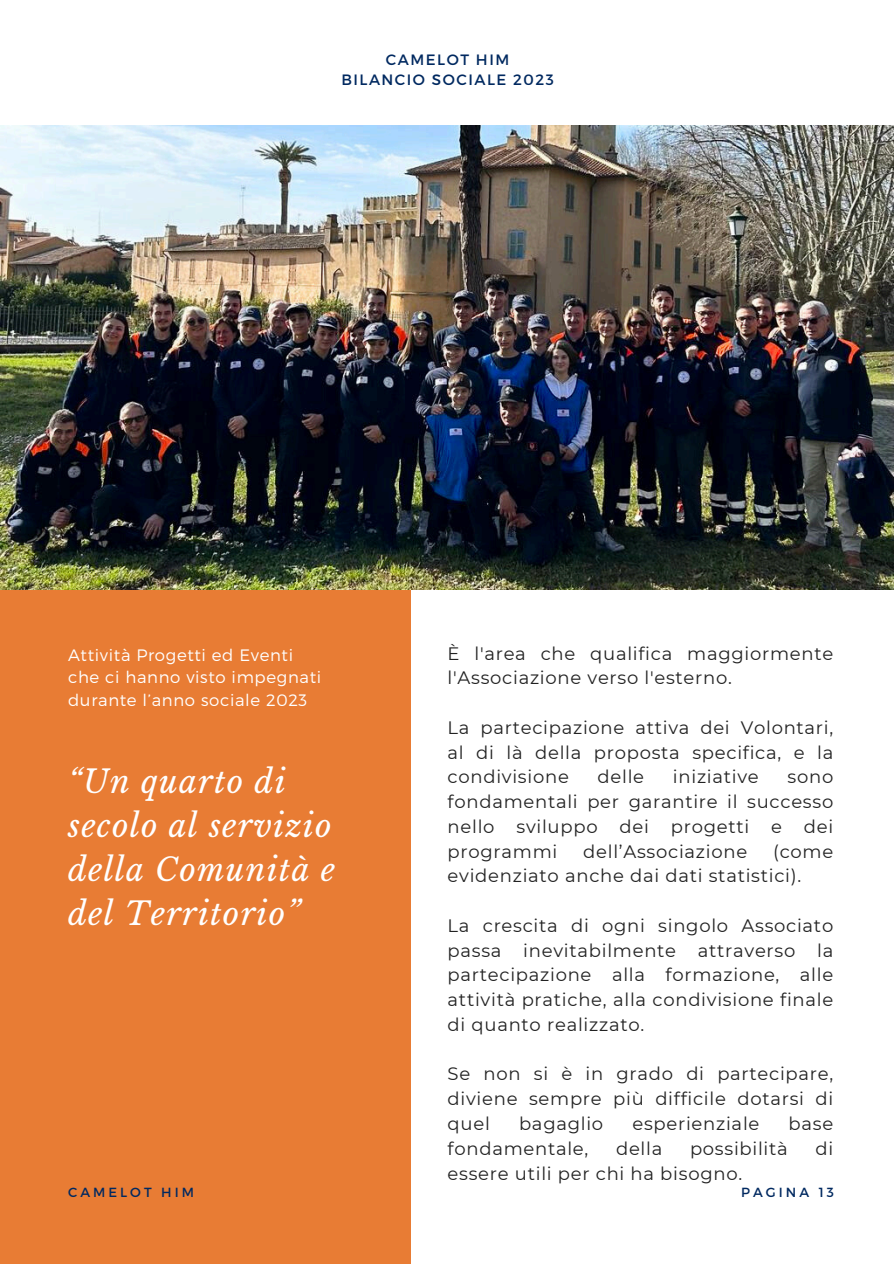
<style>
.page{position:relative;width:894px;height:1264px;background:#fff}
.page>*{position:absolute;margin:0;border:0;box-sizing:border-box;transform-origin:0 0}
.t1{font:italic 31.5px/43.8px "Libre Baskerville";letter-spacing:.04em;color:#fff}
.t2{font:18px/24.8px "Montserrat";letter-spacing:.04em;color:#222;text-align:justify}
.t3{font:300 16.5px/22.5px "Montserrat";letter-spacing:.04em;color:#fff}
.t4{font:15px/20.2px "Montserrat";letter-spacing:.1em;color:#012960;text-align:center}
.t5{font:13.2px "Montserrat";letter-spacing:.23em;color:#012960}
</style>
<div class="page">
<div style="left:0;top:536px;width:410px;height:727px;background:#e87c34"></div>
<img style="left:0;top:126px;width:893px;height:463px">
<h2 class="t4" style="left:341px;top:49px;width:214px">CAMELOT HIM<br>BILANCIO SOCIALE 2023</h2>
<h2 class="t3" style="left:68px;top:643px;width:255px">Attività Progetti ed Eventi che ci hanno visto impegnati durante l’anno sociale 2023</h2>
<h2 class="t1" style="left:68px;top:760px;width:268px">“Un quarto di secolo al servizio della Comunità e del Territorio”</h2>
<p class="t5" style="left:68px;top:1183px;width:127px">CAMELOT HIM</p>
<h3 class="t2" style="left:447px;top:640px;width:387px">È l'area che qualifica maggiormente l'Associazione verso l'esterno.</h3>
<p class="t2" style="left:447px;top:715px;width:387px">La partecipazione attiva dei Volontari, al di là della proposta specifica, e la condivisione</p>
<p class="t2" style="left:597px;top:764px;width:48px">delle</p>
<p class="t2" style="left:672px;top:764px;width:87px">iniziative</p>
<p class="t2" style="left:447px;top:764px;width:387px;text-indent:340px">sono fondamentali per garantire il successo nello sviluppo dei progetti e dei programmi</p>
<p class="t2" style="left:583px;top:838px;width:165px">dell’Associazione</p>
<p class="t2" style="left:447px;top:838px;width:387px;text-indent:325px">(come evidenziato anche dai dati statistici).</p>
<h2 class="t2" style="left:447px;top:913px;width:387px">La crescita di ogni singolo Associato passa inevitabilmente attraverso la partecipazione alla formazione, alle attività pratiche, alla condivisione finale di quanto realizzato.</h2>
<h1 class="t2" style="left:447px;top:1061px;width:387px">Se non si è in grado di partecipare, diviene sempre più difficile dotarsi di quel</h1>
<h1 class="t2" style="left:519px;top:1111px;width:86px">bagaglio</h1>
<h1 class="t2" style="left:632px;top:1111px;width:128px">esperienziale</h1>
<h1 class="t2" style="left:788px;top:1111px;width:46px">base</h1>
<h1 class="t2" style="left:447px;top:1135px;width:142px">fondamentale,</h1>
<h1 class="t2" style="left:616px;top:1135px;width:48px">della</h1>
<h1 class="t2" style="left:689px;top:1135px;width:99px">possibilità</h1>
<h1 class="t2" style="left:815px;top:1135px;width:19px">di</h1>
<h1 class="t2" style="left:447px;top:1160px;width:296px">essere utili per chi ha bisogno.</h1>
<h2 class="t5" style="left:741px;top:1183px;width:94px">PAGINA 13</h2>
</div>
